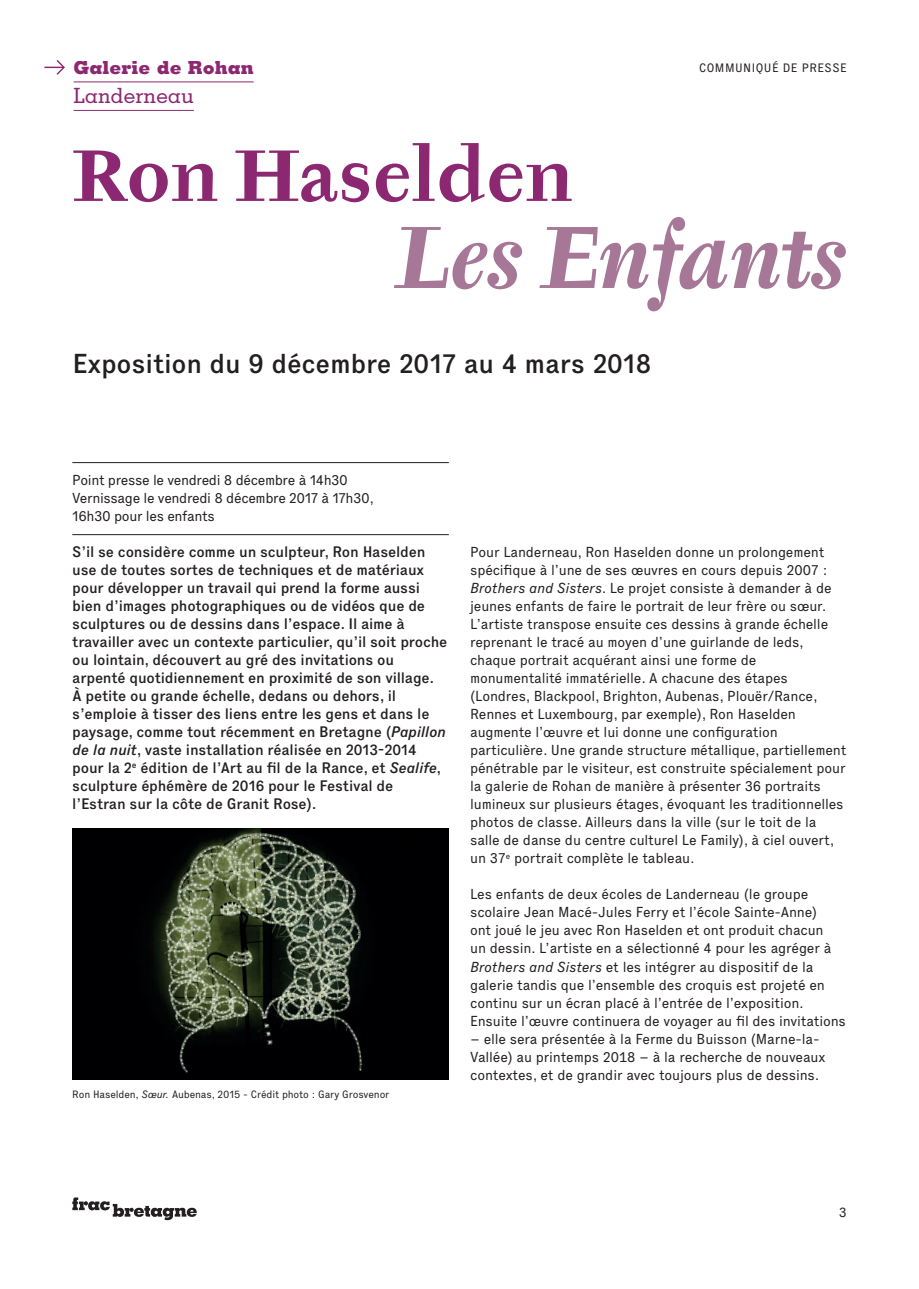
<style>
.page{position:relative;width:919px;height:1289px;background:#fff}
.page>*{position:absolute;margin:0;border:0;box-sizing:border-box;transform-origin:0 0}
.t1{font:italic 700 87px "Tyfa ITC Std";letter-spacing:-.015em;color:#a67796}
.t2{font:700 72px "Tyfa ITC Std";letter-spacing:.01em;color:#8c2871}
.t3{font:500 27px "Executive";letter-spacing:-.01em;color:#231f20}
.t4{font:500 21px "Memphis LT Std";color:#8c2871}
.t5{font:800 18px "Memphis LT Std";color:#8c2871}
.t6{font:500 15px/18px "Executive";letter-spacing:-.015em;color:#231f20}
.t7{font:14.25px/18px "Executive";letter-spacing:-.01em;color:#231f20}
.t8{font:13.5px "Executive";color:#231f20}
.t9{font:12px "Executive";letter-spacing:.035em;color:#231f20}
.t10{font:10.5px "Executive";letter-spacing:-.015em;color:#231f20}
.s1{font-family:"Executive 66 Medium It";font-weight:400}
.s2{font-family:"Executive 56 It"}
</style>
<div class="page">
<svg style="left:72px;top:1197px;width:125px;height:23px"></svg>
<hr style="left:72px;top:462px;width:377px;height:1px;background:#231f20">
<hr style="left:72px;top:534px;width:377px;height:1px;background:#231f20">
<hr style="left:74px;top:81px;width:180px;height:1px;background:#8c2871">
<hr style="left:74px;top:110px;width:120px;height:1px;background:#8c2871">
<svg style="left:44px;top:60px;width:21px;height:15px"></svg>
<img style="left:72px;top:828px;width:376px;height:251px">
<p class="t9" style="left:699px;top:60px;width:149px">COMMUNIQUÉ DE PRESSE</p>
<p class="t5" style="left:74px;top:56px;width:181px">Galerie de Rohan</p>
<h3 class="t4" style="left:74px;top:82px;width:122px">Landerneau</h3>
<h2 class="t2" style="left:72px;top:134px;width:502px">Ron Haselden</h2>
<h1 class="t1" style="left:393px;top:204px;width:454px">Les Enfants</h1>
<h3 class="t3" style="left:72px;top:347px;width:580px">Exposition du 9 décembre 2017 au 4 mars 2018</h3>
<p class="t7" style="left:72px;top:471px;width:303px">Point presse le vendredi 8 décembre à 14h30<br>Vernissage le vendredi 8 décembre 2017 à 17h30,<br>16h30 pour les enfants</p>
<p class="t6" style="left:72px;top:543px;width:376px">S’il se considère comme un sculpteur, Ron Haselden use de toutes sortes de techniques et de matériaux pour développer un travail qui prend la forme aussi bien d’images photographiques ou de vidéos que de sculptures ou de dessins dans l’espace. Il aime à travailler avec un contexte particulier, qu’il soit proche ou lointain, découvert au gré des invitations ou arpenté quotidiennement en proximité de son village.<br>À petite ou grande échelle, dedans ou dehors, il s’emploie à tisser des liens entre les gens et dans le paysage, comme tout récemment en Bretagne (<span class="s1">Papillon de la nuit</span>, vaste installation réalisée en 2013-2014 pour la 2<sup>e</sup> édition de l’Art au fil de la Rance, et <span class="s1">Sealife</span>, sculpture éphémère de 2016 pour le Festival de l’Estran sur la côte de Granit Rose).</p>
<p class="t10" style="left:72px;top:1087px;width:318px">Ron Haselden, <span class="s2">Sœur.</span> Aubenas, 2015 - Crédit photo : Gary Grosvenor</p>
<p class="t7" style="left:470px;top:543px;width:377px">Pour Landerneau, Ron Haselden donne un prolongement spécifique à l’une de ses œuvres en cours depuis 2007 :<br><span class="s2">Brothers and Sisters</span>. Le projet consiste à demander à de jeunes enfants de faire le portrait de leur frère ou sœur.<br>L’artiste transpose ensuite ces dessins à grande échelle reprenant le tracé au moyen d’une guirlande de leds, chaque portrait acquérant ainsi une forme de monumentalité immatérielle. A chacune des étapes (Londres, Blackpool, Brighton, Aubenas, Plouër/Rance, Rennes et Luxembourg, par exemple), Ron Haselden augmente l’œuvre et lui donne une configuration particulière. Une grande structure métallique, partiellement pénétrable par le visiteur, est construite spécialement pour la galerie de Rohan de manière à présenter 36 portraits lumineux sur plusieurs étages, évoquant les traditionnelles photos de classe. Ailleurs dans la ville (sur le toit de la salle de danse du centre culturel Le Family), à ciel ouvert, un 37<sup>e</sup> portrait complète le tableau.</p>
<p class="t7" style="left:470px;top:885px;width:377px">Les enfants de deux écoles de Landerneau (le groupe scolaire Jean Macé-Jules Ferry et l’école Sainte-Anne)<br>ont joué le jeu avec Ron Haselden et ont produit chacun<br>un dessin. L’artiste en a sélectionné 4 pour les agréger à <span class="s2">Brothers and Sisters</span> et les intégrer au dispositif de la galerie tandis que l’ensemble des croquis est projeté en continu sur un écran placé à l’entrée de l’exposition.<br>Ensuite l’œuvre continuera de voyager au fil des invitations</p>
<p class="t7" style="left:470px;top:1029px;width:357px">– elle sera présentée à la Ferme du Buisson (Marne-la-<br>Vallée) au printemps 2018 – à la recherche de nouveaux contextes, et de grandir avec toujours plus de dessins.</p>
<p class="t8" style="left:838px;top:1203px;width:9px">3</p>
</div>
